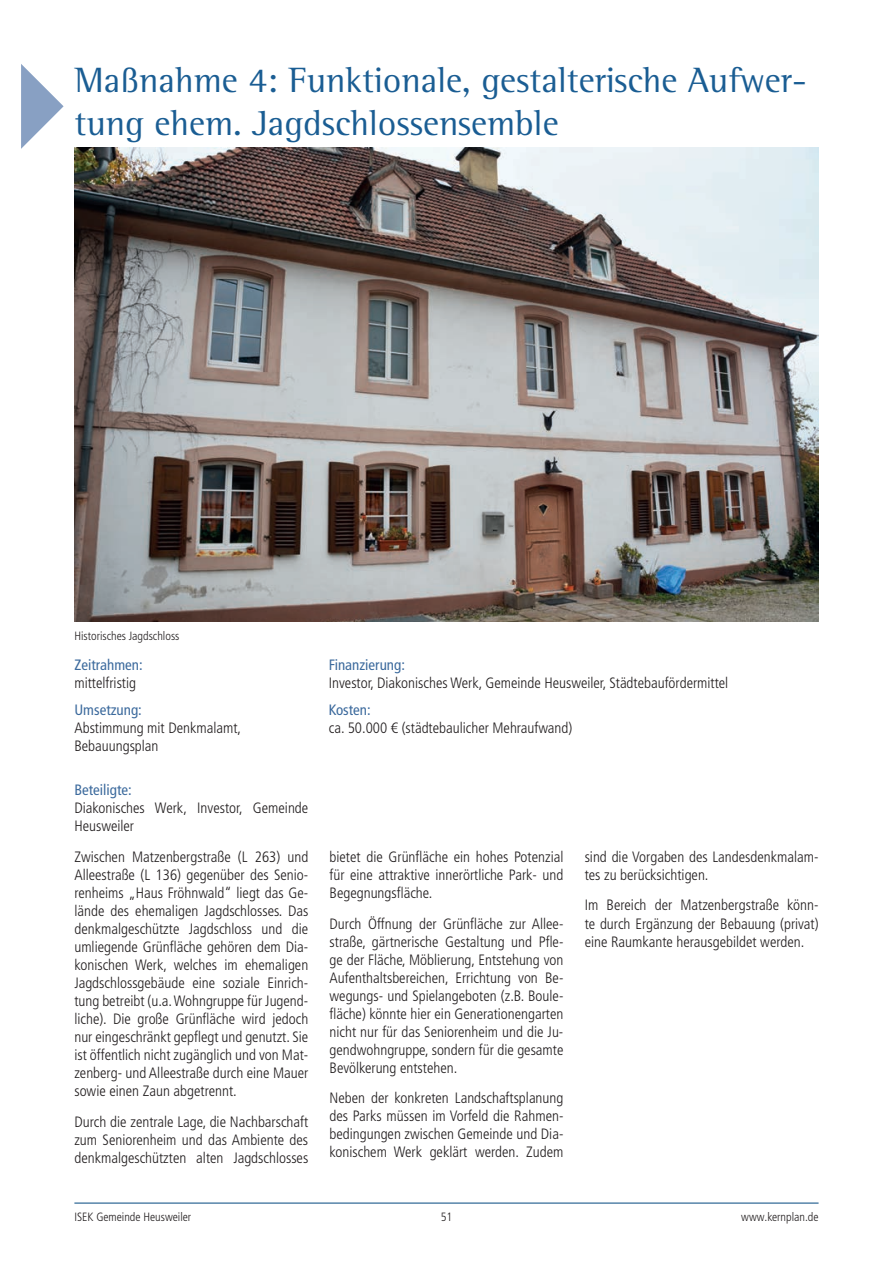
<style>
.page{position:relative;width:893px;height:1263px;background:#fff}
.page>*{position:absolute;margin:0;border:0;box-sizing:border-box;transform-origin:0 0}
.t1{font:36px/43.2px "Rotis Semi Serif Std";color:#1a5d93}
.t2{font:300 condensed 15px/18px "Frutiger LT Pro";color:#231f20;text-align:justify}
.t3{font:condensed 15px "Frutiger LT Pro";color:#3c6a9d}
.t4{font:300 condensed 12px "Frutiger LT Pro";color:#231f20}
</style>
<div class="page">
<hr style="left:74px;top:1203px;width:745px;height:1px;background:#00467e">
<svg style="left:21px;top:64px;width:43px;height:85px"></svg>
<img style="left:74px;top:148px;width:745px;height:474px">
<h1 class="t1" style="left:74px;top:58px;width:734px">Maßnahme 4: Funktionale, gestalterische Aufwer&shy;tung ehem. Jagdschlossensemble</h1>
<p class="t4" style="left:74px;top:629px;width:107px">Historisches Jagdschloss</p>
<p class="t3" style="left:74px;top:656px;width:70px">Zeitrahmen:</p>
<p class="t2" style="left:74px;top:674px;width:63px">mittelfristig</p>
<p class="t3" style="left:74px;top:701px;width:69px">Umsetzung:</p>
<p class="t2" style="left:74px;top:719px;width:168px">Abstimmung mit Denkmalamt,<br>Bebauungsplan</p>
<p class="t3" style="left:74px;top:781px;width:59px">Beteiligte:</p>
<p class="t2" style="left:74px;top:799px;width:235px">Diakonisches Werk, Investor, Gemeinde<br>Heusweiler</p>
<p class="t2" style="left:74px;top:848px;width:235px">Zwischen Matzenbergstraße (L 263) und Alleestraße (L 136) gegenüber des Senio&shy;renheims „Haus Fröhnwald“ liegt das Ge&shy;lände des ehemaligen Jagdschlosses. Das denkmalgeschützte Jagdschloss und die umliegende Grünfläche gehören dem Dia&shy;konischen Werk, welches im ehemaligen Jagdschlossgebäude eine soziale Einrich&shy;tung betreibt (u.a. Wohngruppe für Jugend&shy;liche). Die große Grünfläche wird jedoch nur eingeschränkt gepflegt und genutzt. Sie ist öffentlich nicht zugänglich und von Mat&shy;zenberg- und Alleestraße durch eine Mauer sowie einen Zaun abgetrennt.</p>
<p class="t2" style="left:74px;top:1112px;width:235px">Durch die zentrale Lage, die Nachbarschaft zum Seniorenheim und das Ambiente des denkmalgeschützten alten Jagdschlosses</p>
<p class="t3" style="left:329px;top:656px;width:78px">Finanzierung:</p>
<p class="t2" style="left:329px;top:674px;width:401px">Investor, Diakonisches Werk, Gemeinde Heusweiler, Städtebaufördermittel</p>
<p class="t3" style="left:329px;top:701px;width:43px">Kosten:</p>
<p class="t2" style="left:329px;top:719px;width:245px">ca. 50.000 € (städtebaulicher Mehraufwand)</p>
<p class="t2" style="left:330px;top:848px;width:235px">bietet die Grünfläche ein hohes Potenzial für eine attraktive innerörtliche Park- und Begegnungsfläche.</p>
<p class="t2" style="left:330px;top:914px;width:235px">Durch Öffnung der Grünfläche zur Allee&shy;straße, gärtnerische Gestaltung und Pfle&shy;ge der Fläche, Möblierung, Entstehung von Aufenthaltsbereichen, Errichtung von Be&shy;wegungs- und Spielangeboten (z.B. Boule&shy;fläche) könnte hier ein Generationengarten nicht nur für das Seniorenheim und die Ju&shy;gendwohngruppe, sondern für die gesamte Bevölkerung entstehen.</p>
<p class="t2" style="left:330px;top:1089px;width:235px">Neben der konkreten Landschaftsplanung des Parks müssen im Vorfeld die Rahmen&shy;bedingungen zwischen Gemeinde und Dia&shy;konischem Werk geklärt werden. Zudem</p>
<p class="t2" style="left:585px;top:848px;width:235px">sind die Vorgaben des Landesdenkmalam&shy;tes zu berücksichtigen.</p>
<p class="t2" style="left:585px;top:896px;width:235px">Im Bereich der Matzenbergstraße könn&shy;te durch Ergänzung der Bebauung (privat) eine Raumkante herausgebildet werden.</p>
<p class="t4" style="left:74px;top:1210px;width:118px">ISEK Gemeinde Heusweiler</p>
<p class="t4" style="left:441px;top:1210px;width:13px">51</p>
<p class="t4" style="left:741px;top:1210px;width:79px">www.kernplan.de</p>
</div>
